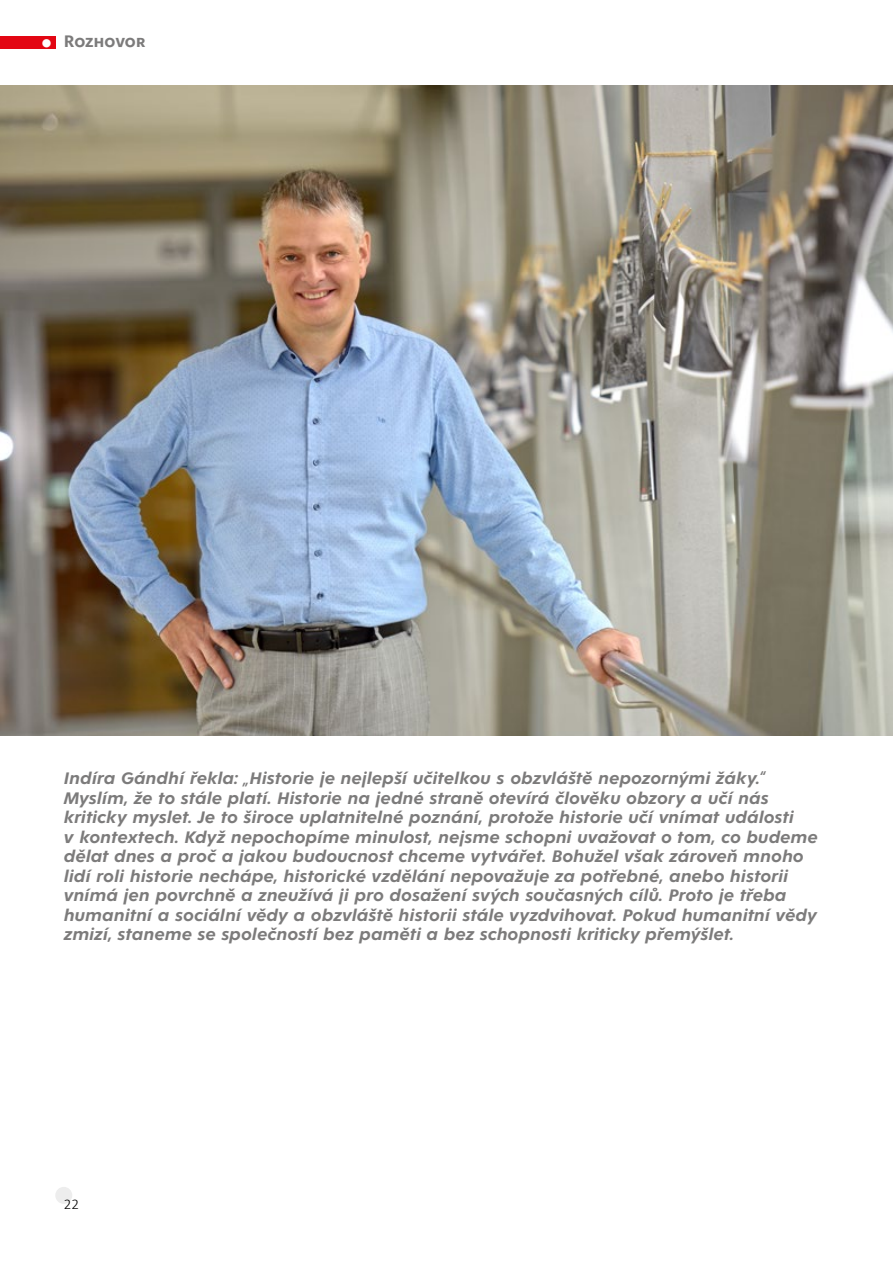
<style>
.page{position:relative;width:893px;height:1263px;background:#fff}
.page>*{position:absolute;margin:0;border:0;box-sizing:border-box;transform-origin:0 0}
.t1{font:italic 600 18px/19.5px "Fenomen Sans";letter-spacing:-.005em;color:#7c7b7b}
.t2{font:600 18px "Fenomen Sans";letter-spacing:-.005em;color:#7c7b7b}
.t3{font:300 15px "Calibri";color:#000}
.t4{font:9px "Zapf Dingbats IT Cby BT";color:#fff}
</style>
<div class="page">
<div style="left:0;top:36px;width:55px;height:13px;background:#e30613"></div>
<div style="left:55px;top:1187px;width:17px;height:17px;background:#ededed;border-radius:50%"></div>
<img style="left:0;top:85px;width:893px;height:651px">
<p class="t4" style="left:42px;top:39px;width:10px">●</p>
<p class="t2" style="left:64px;top:31px;width:83px">Rozhovor</p>
<p class="t1" style="left:64px;top:769px;width:756px">Indíra Gándhí řekla: „Historie je nejlepší učitelkou s obzvláště nepozornými žáky.“ Myslím, že to stále platí. Historie na jedné straně otevírá člověku obzory a učí nás kriticky myslet. Je to široce uplatnitelné poznání, protože historie učí vnímat události<br>v kontextech. Když nepochopíme minulost, nejsme schopni uvažovat o tom, co budeme dělat dnes a proč a jakou budoucnost chceme vytvářet. Bohužel však zároveň mnoho lidí roli historie nechápe, historické vzdělání nepovažuje za potřebné, anebo historii vnímá jen povrchně a zneužívá ji pro dosažení svých současných cílů. Proto je třeba humanitní a sociální vědy a obzvláště historii stále vyzdvihovat. Pokud humanitní vědy zmizí, staneme se společností bez paměti a bez schopnosti kriticky přemýšlet.</p>
<p class="t3" style="left:64px;top:1195px;width:17px">22</p>
</div>
